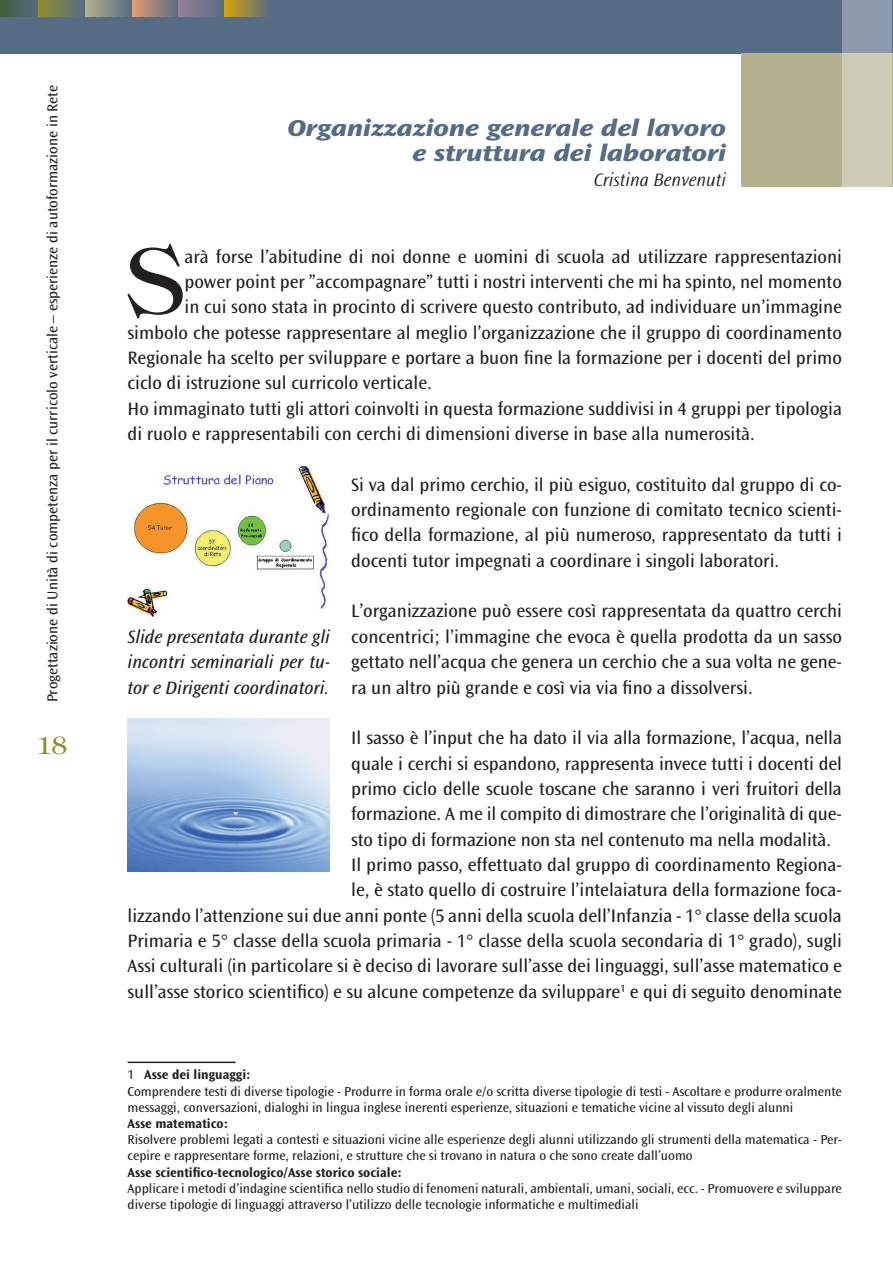
<style>
.page{position:relative;width:893px;height:1263px;background:#fff}
.page>*{position:absolute;margin:0;border:0;box-sizing:border-box;transform-origin:0 0}
.t1{font:89.7px "Tiffany Std";color:#231f20}
.t2{font:italic 800 expanded 24px/25.3px "Ocean Sans Std";color:#556c84;text-align:right}
.t3{font:24px "Tiffany Std";color:#8f8e2a}
.t4{font:18.75px/25.3px "Ocean Sans Std";color:#231f20;text-align:justify}
.t5{font:italic 18.75px/25.3px "Ocean Sans Std";color:#231f20;text-align:justify}
.t6{font:italic 300 18.75px "Ocean Sans Std";color:#231f20}
.t7{font:15px "Ocean Sans Std";color:#231f20}
.t8{font:13.5px/16.2px "Ocean Sans Std";color:#231f20}
.t9{font:700 13.5px "Ocean Sans Std";color:#231f20}
.s1{font-weight:700}
</style>
<div class="page">
<div style="left:0;top:0;width:893px;height:53px;background:#556c84"></div>
<div style="left:843px;top:0;width:49px;height:53px;background:#8d9aab"></div>
<div style="left:178px;top:0;width:46px;height:17px;background:linear-gradient(to right,#997f98,#586c84)"></div>
<div style="left:38px;top:0;width:46px;height:17px;background:linear-gradient(to right,#8f8e29,#586d7f)"></div>
<div style="left:132px;top:0;width:46px;height:17px;background:linear-gradient(to right,#e59d6f,#5c6e83)"></div>
<div style="left:85px;top:0;width:46px;height:17px;background:linear-gradient(to right,#b3b18e,#596f84)"></div>
<div style="left:224px;top:0;width:46px;height:17px;background:linear-gradient(to right,#d6a50b,#5a6e7e)"></div>
<div style="left:0;top:0;width:38px;height:17px;background:linear-gradient(to right,#42603a,#536b7e)"></div>
<hr style="left:128px;top:1061px;width:108px;height:2px;background:#231f20">
<div style="left:741px;top:53px;width:152px;height:133px;background:#b3b18e"></div>
<div style="left:843px;top:53px;width:49px;height:133px;background:#cecbb6"></div>
<img style="left:128px;top:465px;width:202px;height:152px">
<img style="left:128px;top:718px;width:202px;height:154px">
<p class="t7" style="left:44px;top:702px;width:619px;rotate:-90deg">Progettazione di Unità di competenza per il curricolo verticale – esperienze di autoformazione in Rete</p>
<p class="t3" style="left:38px;top:730px;width:30px">18</p>
<p class="t2" style="left:287px;top:115px;width:440px">Organizzazione generale del lavoro e struttura dei laboratori</p>
<p class="t6" style="left:594px;top:170px;width:134px">Cristina Benvenuti</p>
<h1 class="t1" style="left:125px;top:226px;width:61px">S</h1>
<p class="t4" style="left:184px;top:244px;width:659px">arà forse l’abitudine di noi donne e uomini di scuola ad utilizzare rappresentazioni</p>
<p class="t4" style="left:184px;top:269px;width:659px">power point per ”accompagnare” tutti i nostri interventi che mi ha spinto, nel momento</p>
<p class="t4" style="left:184px;top:295px;width:659px">in cui sono stata in procinto di scrivere questo contributo, ad individuare un’immagine</p>
<p class="t4" style="left:128px;top:320px;width:716px">simbolo che potesse rappresentare al meglio l’organizzazione che il gruppo di coordinamento</p>
<p class="t4" style="left:128px;top:345px;width:716px">Regionale ha scelto per sviluppare e portare a buon fine la formazione per i docenti del primo</p>
<p class="t4" style="left:128px;top:371px;width:306px">ciclo di istruzione sul curricolo verticale.</p>
<p class="t4" style="left:128px;top:396px;width:716px">Ho immaginato tutti gli attori coinvolti in questa formazione suddivisi in 4 gruppi per tipologia</p>
<p class="t4" style="left:128px;top:421px;width:629px">di ruolo e rappresentabili con cerchi di dimensioni diverse in base alla numerosità.</p>
<p class="t4" style="left:351px;top:472px;width:492px">Si va dal primo cerchio, il più esiguo, costituito dal gruppo di co&shy;ordinamento regionale con funzione di comitato tecnico scienti&shy;fico della formazione, al più numeroso, rappresentato da tutti i docenti tutor impegnati a coordinare i singoli laboratori.</p>
<p class="t4" style="left:351px;top:599px;width:492px">L’organizzazione può essere così rappresentata da quattro cerchi concentrici; l’immagine che evoca è quella prodotta da un sasso gettato nell’acqua che genera un cerchio che a sua volta ne gene&shy;ra un altro più grande e così via via fino a dissolversi.</p>
<p class="t4" style="left:351px;top:726px;width:492px">Il sasso è l’input che ha dato il via alla formazione, l’acqua, nella</p>
<p class="t4" style="left:351px;top:751px;width:492px">quale i cerchi si espandono, rappresenta invece tutti i docenti del</p>
<p class="t4" style="left:351px;top:776px;width:492px">primo ciclo delle scuole toscane che saranno i veri fruitori della</p>
<p class="t4" style="left:351px;top:802px;width:492px">formazione. A me il compito di dimostrare che l’originalità di que-</p>
<p class="t4" style="left:351px;top:827px;width:481px">sto tipo di formazione non sta nel contenuto ma nella modalità.</p>
<p class="t4" style="left:351px;top:852px;width:492px">Il primo passo, effettuato dal gruppo di coordinamento Regiona-</p>
<p class="t4" style="left:351px;top:878px;width:492px">le, è stato quello di costruire l’intelaiatura della formazione foca-</p>
<p class="t4" style="left:128px;top:903px;width:716px">lizzando l’attenzione sui due anni ponte (5 anni della scuola dell’Infanzia - 1° classe della scuola</p>
<p class="t4" style="left:128px;top:928px;width:716px">Primaria e 5° classe della scuola primaria - 1° classe della scuola secondaria di 1° grado), sugli</p>
<p class="t4" style="left:128px;top:954px;width:716px">Assi culturali (in particolare si è deciso di lavorare sull’asse dei linguaggi, sull’asse matematico e</p>
<p class="t4" style="left:128px;top:979px;width:716px">sull’asse storico scientifico) e su alcune competenze da sviluppare<sup>1</sup> e qui di seguito denominate</p>
<p class="t5" style="left:128px;top:624px;width:204px">Slide presentata durante gli incontri seminariali per tu&shy;tor e Dirigenti coordinatori.</p>
<p class="t8" style="left:128px;top:1067px;width:716px">1 <span class="s1">Asse dei linguaggi:<br></span>Comprendere testi di diverse tipologie - Produrre in forma orale e/o scritta diverse tipologie di testi - Ascoltare e produrre oralmente messaggi, conversazioni, dialoghi in lingua inglese inerenti esperienze, situazioni e tematiche vicine al vissuto degli alunni</p>
<p class="t9" style="left:128px;top:1116px;width:102px">Asse matematico:</p>
<p class="t8" style="left:128px;top:1132px;width:716px">Risolvere problemi legati a contesti e situazioni vicine alle esperienze degli alunni utilizzando gli strumenti della matematica - Per&shy;cepire e rappresentare forme, relazioni, e strutture che si trovano in natura o che sono create dall’uomo</p>
<p class="t9" style="left:128px;top:1164px;width:276px">Asse scientifico-tecnologico/Asse storico sociale:</p>
<p class="t8" style="left:128px;top:1180px;width:716px">Applicare i metodi d’indagine scientifica nello studio di fenomeni naturali, ambientali, umani, sociali, ecc. - Promuovere e sviluppare diverse tipologie di linguaggi attraverso l’utilizzo delle tecnologie informatiche e multimediali</p>
</div>
